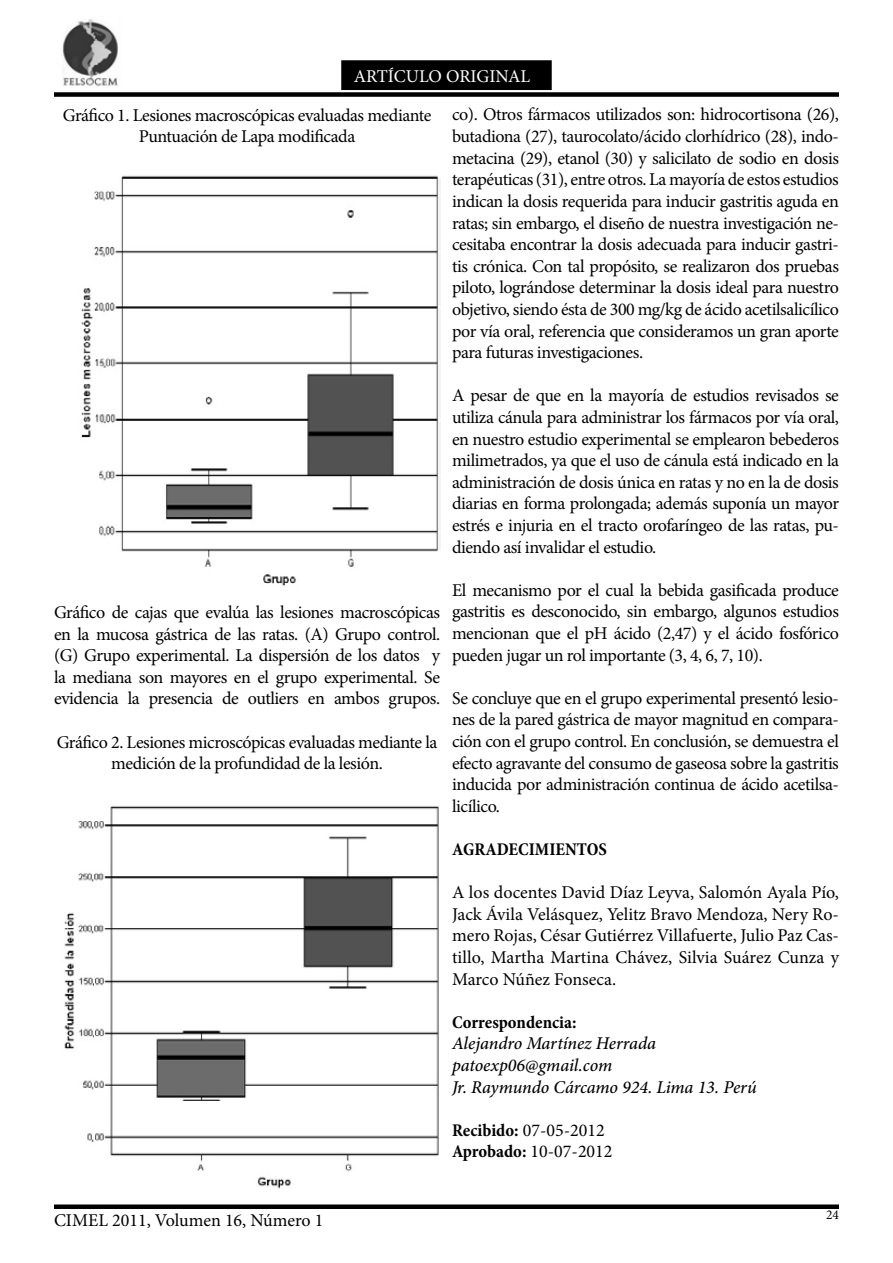
<style>
.page{position:relative;width:893px;height:1263px;background:#fff}
.page>*{position:absolute;margin:0;border:0;box-sizing:border-box;transform-origin:0 0}
.t1{font:18px/21.6px "Minion Pro";letter-spacing:-.025em;color:#000;text-align:justify}
.t2{font:italic 500 18px/21.6px "Minion Pro";letter-spacing:-.005em;color:#000}
.t3{font:18px/21.6px "Minion Pro";color:#000}
.t4{font:700 condensed 18px "Minion Pro";color:#000}
.t5{font:18px "Minion Pro";color:#fff}
.t6{font:13.5px "Minion Pro";color:#000}
.s1{font-weight:700;font-stretch:condensed}
</style>
<div class="page">
<div style="left:342px;top:61px;width:209px;height:28px;background:#000"></div>
<div style="left:341px;top:60px;width:211px;height:30px;border:2px solid #000"></div>
<div style="left:54px;top:92px;width:785px;height:5px;background:#000"></div>
<div style="left:54px;top:1204px;width:785px;height:5px;background:#000"></div>
<img style="left:62px;top:19px;width:56px;height:67px">
<img style="left:81px;top:175px;width:360px;height:411px">
<img style="left:64px;top:806px;width:375px;height:383px">
<p class="t5" style="left:354px;top:64px;width:178px">ARTÍCULO ORIGINAL</p>
<p class="t1" style="left:63px;top:104px;width:370px;text-align:center">Gráfico 1. Lesiones macroscópicas evaluadas mediante<br>Puntuación de Lapa modificada</p>
<p class="t1" style="left:54px;top:601px;width:388px">Gráfico de cajas que evalúa las lesiones macroscópicas en la mucosa gástrica de las ratas. (A) Grupo control. (G) Grupo experimental. La dispersión de los datos y la mediana son mayores en el grupo experimental. Se evidencia la presencia de outliers en ambos grupos.</p>
<p class="t1" style="left:57px;top:731px;width:382px;text-align:center">Gráfico 2. Lesiones microscópicas evaluadas mediante la medición de la profundidad de la lesión.</p>
<p class="t1" style="left:452px;top:104px;width:388px">co). Otros fármacos utilizados son: hidrocortisona (26), butadiona (27), taurocolato/ácido clorhídrico (28), indo&shy;metacina (29), etanol (30) y salicilato de sodio en dosis terapéuticas (31), entre otros. La mayoría de estos estudios indican la dosis requerida para inducir gastritis aguda en ratas; sin embargo, el diseño de nuestra investigación ne&shy;cesitaba encontrar la dosis adecuada para inducir gastri&shy;tis crónica. Con tal propósito, se realizaron dos pruebas piloto, lográndose determinar la dosis ideal para nuestro objetivo, siendo ésta de 300 mg/kg de ácido acetilsalicílico por vía oral, referencia que consideramos un gran aporte para futuras investigaciones.</p>
<p class="t1" style="left:452px;top:385px;width:389px">A pesar de que en la mayoría de estudios revisados se utiliza cánula para administrar los fármacos por vía oral, en nuestro estudio experimental se emplearon bebederos milimetrados, ya que el uso de cánula está indicado en la administración de dosis única en ratas y no en la de dosis diarias en forma prolongada; además suponía un mayor estrés e injuria en el tracto orofaríngeo de las ratas, pu&shy;diendo así invalidar el estudio.</p>
<p class="t1" style="left:452px;top:579px;width:388px">El mecanismo por el cual la bebida gasificada produce gastritis es desconocido, sin embargo, algunos estudios mencionan que el pH ácido (2,47) y el ácido fosfórico pueden jugar un rol importante (3, 4, 6, 7, 10).</p>
<p class="t1" style="left:452px;top:687px;width:388px">Se concluye que en el grupo experimental presentó lesio&shy;nes de la pared gástrica de mayor magnitud en compara&shy;ción con el grupo control. En conclusión, se demuestra el efecto agravante del consumo de gaseosa sobre la gastritis inducida por administración continua de ácido acetilsa&shy;licílico.</p>
<p class="t4" style="left:452px;top:837px;width:157px">AGRADECIMIENTOS</p>
<p class="t1" style="left:452px;top:882px;width:388px">A los docentes David Díaz Leyva, Salomón Ayala Pío, Jack Ávila Velásquez, Yelitz Bravo Mendoza, Nery Ro&shy;mero Rojas, César Gutiérrez Villafuerte, Julio Paz Cas&shy;tillo, Martha Martina Chávez, Silvia Suárez Cunza y Marco Núñez Fonseca.</p>
<p class="t4" style="left:452px;top:1010px;width:126px">Correspondencia:</p>
<p class="t2" style="left:452px;top:1033px;width:306px">Alejandro Martínez Herrada patoexp06@gmail.com<br>Jr. Raymundo Cárcamo 924. Lima 13. Perú</p>
<p class="t3" style="left:452px;top:1119px;width:162px"><span class="s1">Recibido:</span> 07-05-2012<br><span class="s1">Aprobado:</span> 10-07-2012</p>
<p class="t3" style="left:54px;top:1210px;width:271px">CIMEL 2011, Volumen 16, Número 1</p>
<p class="t6" style="left:826px;top:1205px;width:14px">24</p>
</div>
